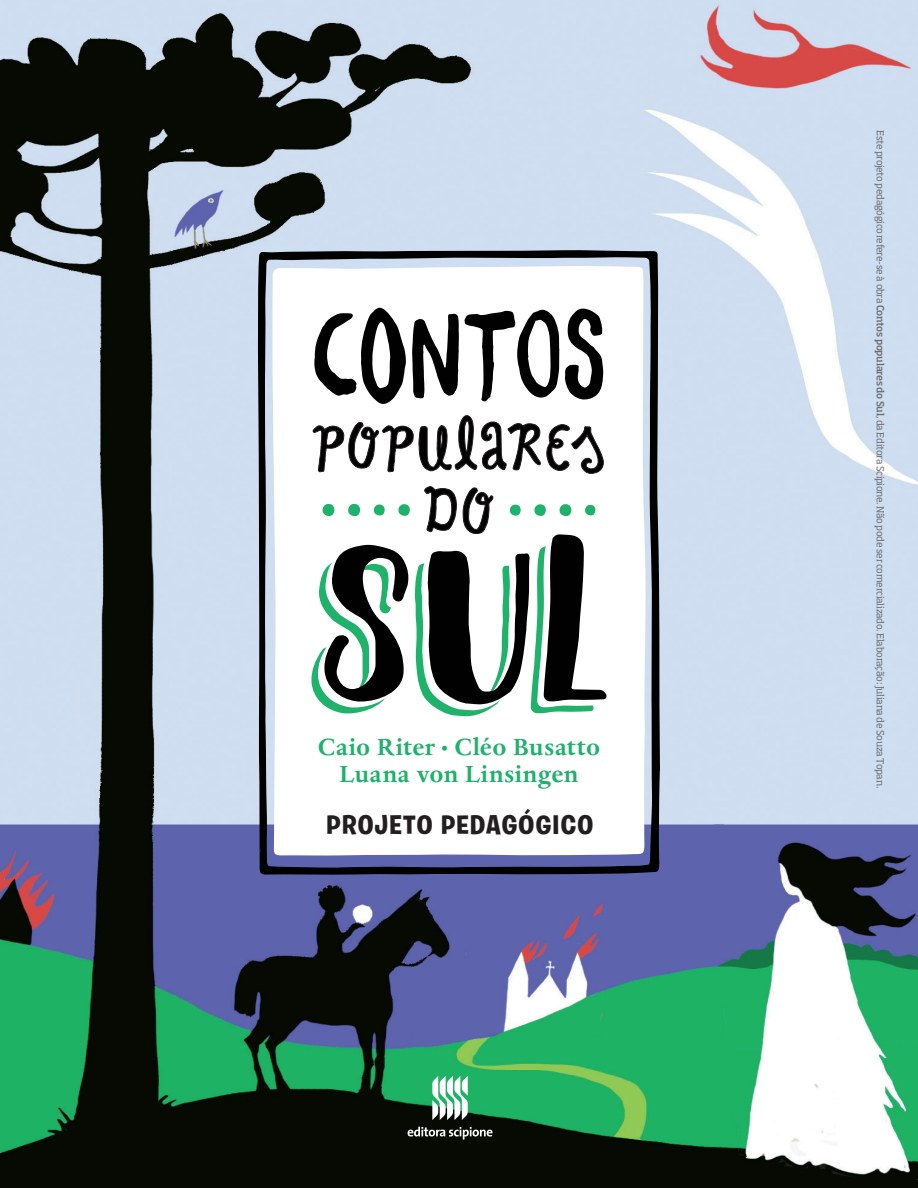
<style>
.page{position:relative;width:918px;height:1188px;background:#fff}
.page>*{position:absolute;margin:0;border:0;box-sizing:border-box;transform-origin:0 0}
.t1{font:700 27px/27px "Dante MT Std";letter-spacing:.01em;color:#1eb26a;text-align:center}
.t2{font:700 27px "Burbank Big";letter-spacing:.05em;color:#231f20}
.t3{font:9.75px "Soho Std";letter-spacing:-.03em;color:#6c6d70}
.s1{font-size:18px}
.s2{font-weight:500}
</style>
<div class="page">
<img style="left:0;top:0;width:918px;height:1188px">
<svg style="left:408px;top:1127px;width:85px;height:13px"></svg>
<svg style="left:432px;top:1076px;width:36px;height:44px"></svg>
<svg style="left:258px;top:250px;width:402px;height:626px"></svg>
<h1 class="t1" style="left:318px;top:734px;width:284px">Caio Riter <span class="s1">•</span> Cléo Busatto<br>Luana von Linsingen</h1>
<h1 class="t2" style="left:327px;top:808px;width:268px">PROJETO PEDAGÓGICO</h1>
<p class="t3" style="left:887px;top:130px;width:660px;rotate:90deg">Este projeto pedagógico refere-se à obra <span class="s2">Contos populares do Sul</span>, da Editora Scipione. Não pode ser comercializado. Elaboração: Juliana de Souza Topan.</p>
</div>
